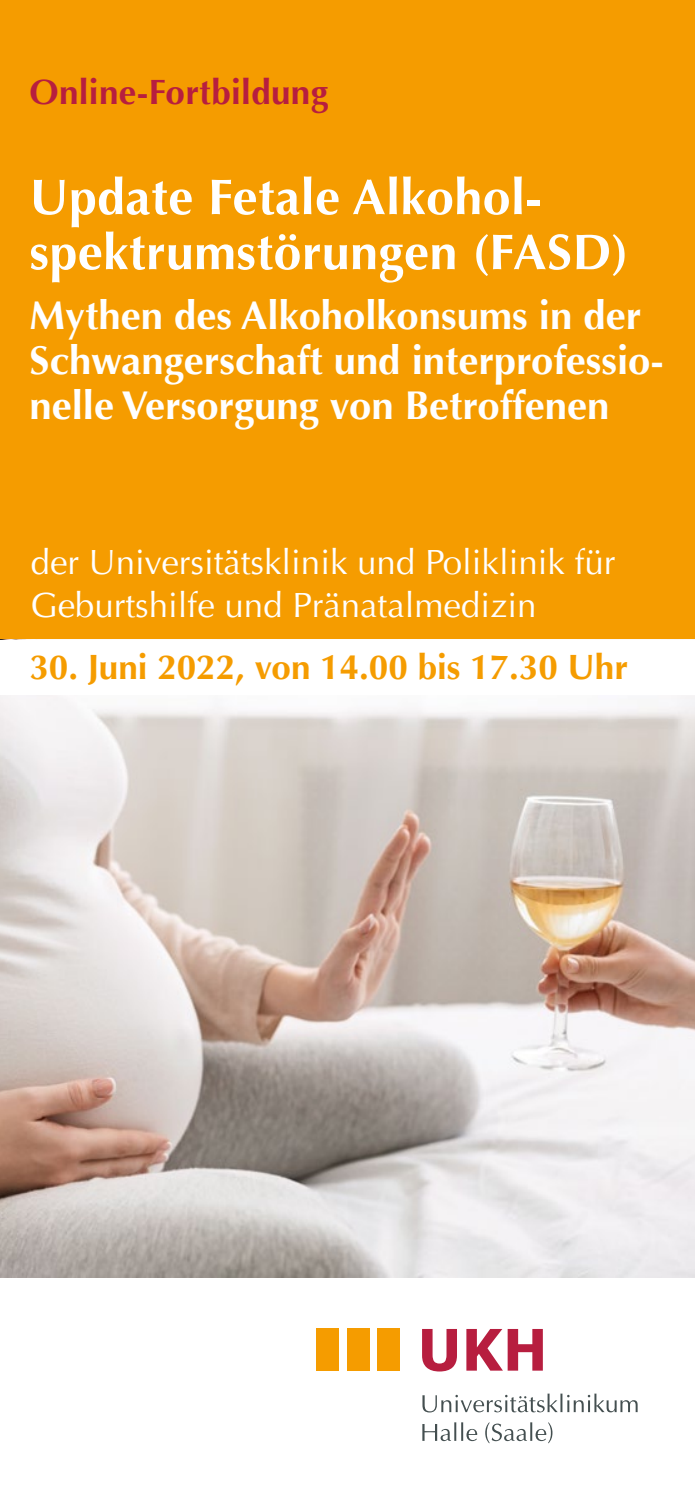
<style>
.page{position:relative;width:695px;height:1489px;background:#fff}
.page>*{position:absolute;margin:0;border:0;box-sizing:border-box;transform-origin:0 0}
.t1{font:700 50px/55px "Optima LT";letter-spacing:.01em;color:#fff}
.t2{font:700 40px/45px "Optima LT";color:#fff}
.t3{font:700 35px "Optima LT";color:#f59c00}
.t4{font:700 35px "Optima LT";letter-spacing:.01em;color:#b71e3f}
.t5{font:34.75px/42.2px "Optima LT";color:#fff}
</style>
<div class="page">
<div style="left:0;top:0;width:694px;height:640px;background:#f59c00"></div>
<img style="left:0;top:639px;width:694px;height:638px">
<svg style="left:422px;top:1329px;width:35px;height:42px"></svg>
<svg style="left:466px;top:1329px;width:76px;height:41px"></svg>
<svg style="left:422px;top:1393px;width:215px;height:19px"></svg>
<svg style="left:422px;top:1422px;width:130px;height:21px"></svg>
<div style="left:377px;top:1328px;width:23px;height:42px;background:#f59c00"></div>
<div style="left:347px;top:1328px;width:22px;height:42px;background:#f59c00"></div>
<div style="left:317px;top:1328px;width:22px;height:42px;background:#f59c00"></div>
<div style="left:0;top:640px;width:694px;height:54px;background:#fff"></div>
<p class="t4" style="left:29px;top:72px;width:300px">Online-Fortbildung</p>
<p class="t1" style="left:29px;top:170px;width:600px">Update Fetale Alkohol&shy;spektrumstörungen (FASD)</p>
<p class="t2" style="left:29px;top:293px;width:635px">Mythen des Alkoholkonsums in der<br>Schwangerschaft und interprofessio&shy;nelle Versorgung von Betroffenen</p>
<p class="t5" style="left:31px;top:542px;width:586px">der Universitätsklinik und Poliklinik für<br>Geburtshilfe und Pränatalmedizin</p>
<p class="t3" style="left:29px;top:646px;width:600px">30. Juni 2022, von 14.00 bis 17.30 Uhr</p>
</div>
